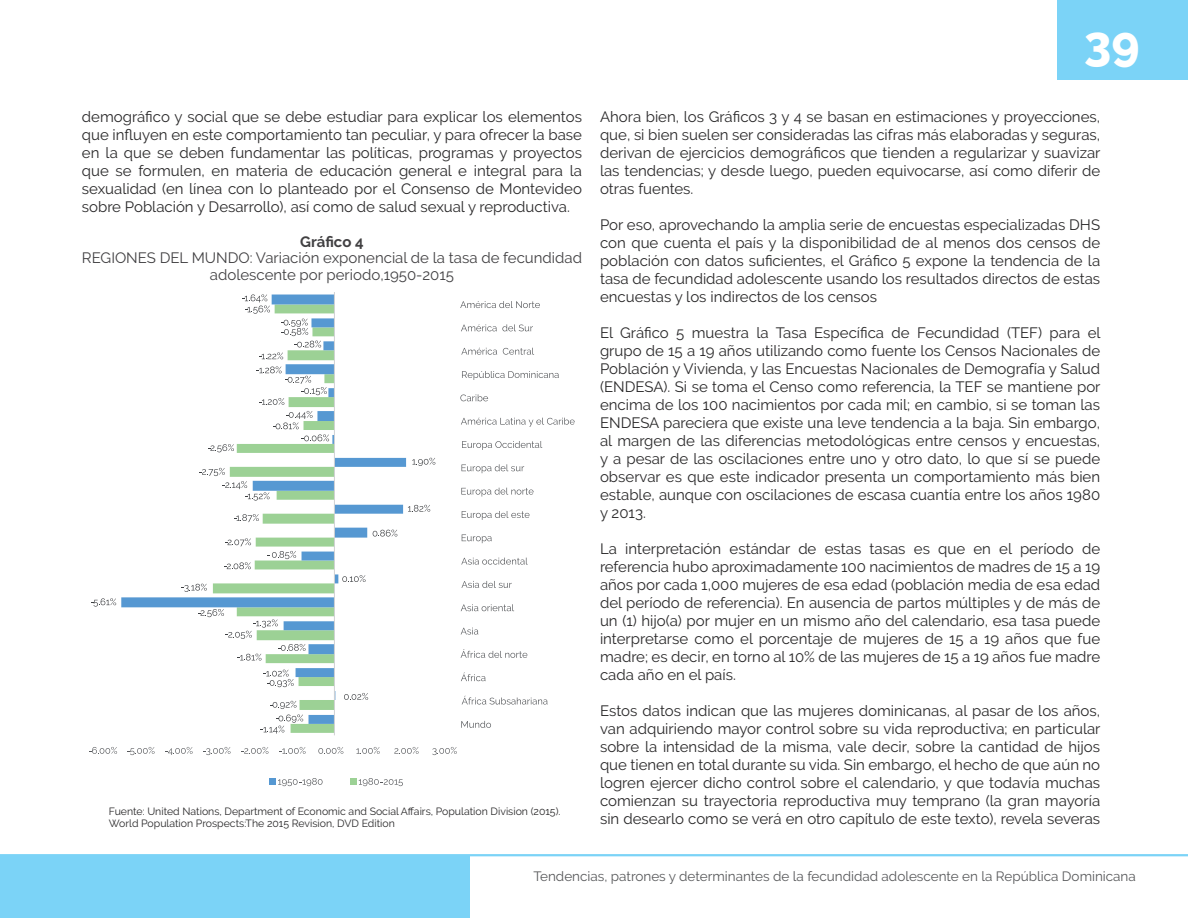
<style>
.page{position:relative;width:1188px;height:918px;background:#fff}
.page>*{position:absolute;margin:0;border:0;box-sizing:border-box;transform-origin:0 0}
.t1{font:800 48px "Raleway";color:#fff}
.t2{font:15px/18px "Raleway";color:#292829;text-align:justify}
.t3{font:15px/16.5px "Raleway";color:#414042;text-align:center}
.t4{font:700 15px "Raleway";letter-spacing:-.005em;color:#414042}
.t5{font:13.5px "Raleway";color:#58595b}
.t6{font:10.5px/12px "Raleway";color:#292829}
</style>
<div class="page">
<div style="left:1058px;top:0;width:130px;height:79px;background:#7bd3f7"></div>
<div style="left:0;top:855px;width:470px;height:63px;background:#7bd3f7"></div>
<hr style="left:0;top:854px;width:1188px;height:2px;background:#7bd3f7">
<svg style="left:121px;top:295px;width:285px;height:429px"></svg>
<hr style="left:334px;top:292px;width:1px;height:443px;background:#d0d1d3">
<svg style="left:182px;top:584px;width:25px;height:8px"></svg>
<svg style="left:224px;top:562px;width:27px;height:7px"></svg>
<svg style="left:225px;top:538px;width:26px;height:8px"></svg>
<svg style="left:234px;top:514px;width:25px;height:8px"></svg>
<svg style="left:208px;top:444px;width:26px;height:8px"></svg>
<svg style="left:261px;top:701px;width:42px;height:33px"></svg>
<svg style="left:344px;top:693px;width:24px;height:7px"></svg>
<svg style="left:263px;top:670px;width:31px;height:17px"></svg>
<svg style="left:198px;top:609px;width:108px;height:52px"></svg>
<svg style="left:91px;top:598px;width:25px;height:9px"></svg>
<svg style="left:342px;top:575px;width:24px;height:7px"></svg>
<svg style="left:267px;top:551px;width:29px;height:8px"></svg>
<svg style="left:373px;top:530px;width:24px;height:7px"></svg>
<svg style="left:408px;top:505px;width:22px;height:7px"></svg>
<svg style="left:199px;top:468px;width:71px;height:33px"></svg>
<svg style="left:412px;top:458px;width:23px;height:8px"></svg>
<svg style="left:273px;top:411px;width:56px;height:30px"></svg>
<svg style="left:256px;top:366px;width:71px;height:39px"></svg>
<svg style="left:242px;top:294px;width:79px;height:65px"></svg>
<svg style="left:89px;top:747px;width:28px;height:7px"></svg>
<svg style="left:127px;top:747px;width:28px;height:8px"></svg>
<svg style="left:165px;top:747px;width:28px;height:8px"></svg>
<svg style="left:203px;top:747px;width:28px;height:8px"></svg>
<svg style="left:241px;top:747px;width:27px;height:7px"></svg>
<svg style="left:279px;top:747px;width:27px;height:7px"></svg>
<svg style="left:318px;top:747px;width:25px;height:7px"></svg>
<svg style="left:356px;top:747px;width:24px;height:7px"></svg>
<svg style="left:394px;top:747px;width:25px;height:7px"></svg>
<svg style="left:432px;top:747px;width:25px;height:8px"></svg>
<svg style="left:461px;top:721px;width:30px;height:7px"></svg>
<svg style="left:462px;top:696px;width:86px;height:9px"></svg>
<svg style="left:461px;top:672px;width:25px;height:9px"></svg>
<svg style="left:461px;top:649px;width:66px;height:9px"></svg>
<svg style="left:461px;top:628px;width:17px;height:7px"></svg>
<svg style="left:461px;top:604px;width:53px;height:7px"></svg>
<svg style="left:461px;top:581px;width:51px;height:7px"></svg>
<svg style="left:461px;top:558px;width:67px;height:7px"></svg>
<svg style="left:462px;top:534px;width:30px;height:9px"></svg>
<svg style="left:462px;top:511px;width:68px;height:9px"></svg>
<svg style="left:461px;top:488px;width:73px;height:9px"></svg>
<svg style="left:462px;top:464px;width:62px;height:9px"></svg>
<svg style="left:462px;top:441px;width:80px;height:9px"></svg>
<svg style="left:461px;top:418px;width:114px;height:9px"></svg>
<svg style="left:460px;top:394px;width:28px;height:7px"></svg>
<svg style="left:462px;top:371px;width:97px;height:9px"></svg>
<svg style="left:461px;top:348px;width:36px;height:7px"></svg>
<svg style="left:503px;top:348px;width:31px;height:7px"></svg>
<svg style="left:461px;top:324px;width:72px;height:7px"></svg>
<svg style="left:460px;top:301px;width:80px;height:7px"></svg>
<div style="left:269px;top:778px;width:7px;height:7px;background:#5698d2"></div>
<svg style="left:278px;top:778px;width:45px;height:8px"></svg>
<div style="left:350px;top:778px;width:7px;height:7px;background:#9cd195"></div>
<svg style="left:359px;top:778px;width:44px;height:8px"></svg>
<p class="t2" style="left:82px;top:108px;width:502px">demográfico y social que se debe estudiar para explicar los elementos que influyen en este comportamiento tan peculiar, y para ofrecer la base en la que se deben fundamentar las políticas, programas y proyectos que se formulen, en materia de educación general e integral para la sexualidad (en línea con lo planteado por el Consenso de Montevideo sobre Población y Desarrollo), así como de salud sexual y reproductiva.</p>
<p class="t4" style="left:300px;top:233px;width:65px">Gráfico 4</p>
<p class="t3" style="left:82px;top:250px;width:502px">REGIONES DEL MUNDO: Variación exponencial de la tasa de fecundidad adolescente por periodo,1950-2015</p>
<p class="t6" style="left:109px;top:805px;width:453px">Fuente: United Nations, Department of Economic and Social Affairs, Population Division (2015).<br>World Population Prospects:The 2015 Revision, DVD Edition</p>
<h1 class="t1" style="left:1084px;top:15px;width:57px">39</h1>
<p class="t2" style="left:600px;top:108px;width:502px">Ahora bien, los Gráficos 3 y 4 se basan en estimaciones y proyecciones, que, si bien suelen ser consideradas las cifras más elaboradas y seguras, derivan de ejercicios demográficos que tienden a regularizar y suavizar las tendencias; y desde luego, pueden equivocarse, así como diferir de otras fuentes.</p>
<p class="t2" style="left:600px;top:216px;width:502px">Por eso, aprovechando la amplia serie de encuestas especializadas DHS con que cuenta el país y la disponibilidad de al menos dos censos de población con datos suficientes, el Gráfico 5 expone la tendencia de la tasa de fecundidad adolescente usando los resultados directos de estas encuestas y los indirectos de los censos</p>
<p class="t2" style="left:600px;top:324px;width:502px">El Gráfico 5 muestra la Tasa Específica de Fecundidad (TEF) para el grupo de 15 a 19 años utilizando como fuente los Censos Nacionales de Población y Vivienda, y las Encuestas Nacionales de Demografía y Salud (ENDESA). Si se toma el Censo como referencia, la TEF se mantiene por encima de los 100 nacimientos por cada mil; en cambio, si se toman las ENDESA pareciera que existe una leve tendencia a la baja. Sin embargo, al margen de las diferencias metodológicas entre censos y encuestas, y a pesar de las oscilaciones entre uno y otro dato, lo que sí se puede observar es que este indicador presenta un comportamiento más bien estable, aunque con oscilaciones de escasa cuantía entre los años 1980 y 2013.</p>
<p class="t2" style="left:600px;top:540px;width:502px">La interpretación estándar de estas tasas es que en el período de referencia hubo aproximadamente 100 nacimientos de madres de 15 a 19 años por cada 1,000 mujeres de esa edad (población media de esa edad del período de referencia). En ausencia de partos múltiples y de más de un (1) hijo(a) por mujer en un mismo año del calendario, esa tasa puede interpretarse como el porcentaje de mujeres de 15 a 19 años que fue madre; es decir, en torno al 10% de las mujeres de 15 a 19 años fue madre cada año en el país.</p>
<p class="t2" style="left:600px;top:702px;width:502px">Estos datos indican que las mujeres dominicanas, al pasar de los años, van adquiriendo mayor control sobre su vida reproductiva; en particular sobre la intensidad de la misma, vale decir, sobre la cantidad de hijos que tienen en total durante su vida. Sin embargo, el hecho de que aún no logren ejercer dicho control sobre el calendario, y que todavía muchas comienzan su trayectoria reproductiva muy temprano (la gran mayoría sin desearlo como se verá en otro capítulo de este texto), revela severas</p>
<p class="t5" style="left:533px;top:869px;width:604px">Tendencias, patrones y determinantes de la fecundidad adolescente en la República Dominicana</p>
</div>
